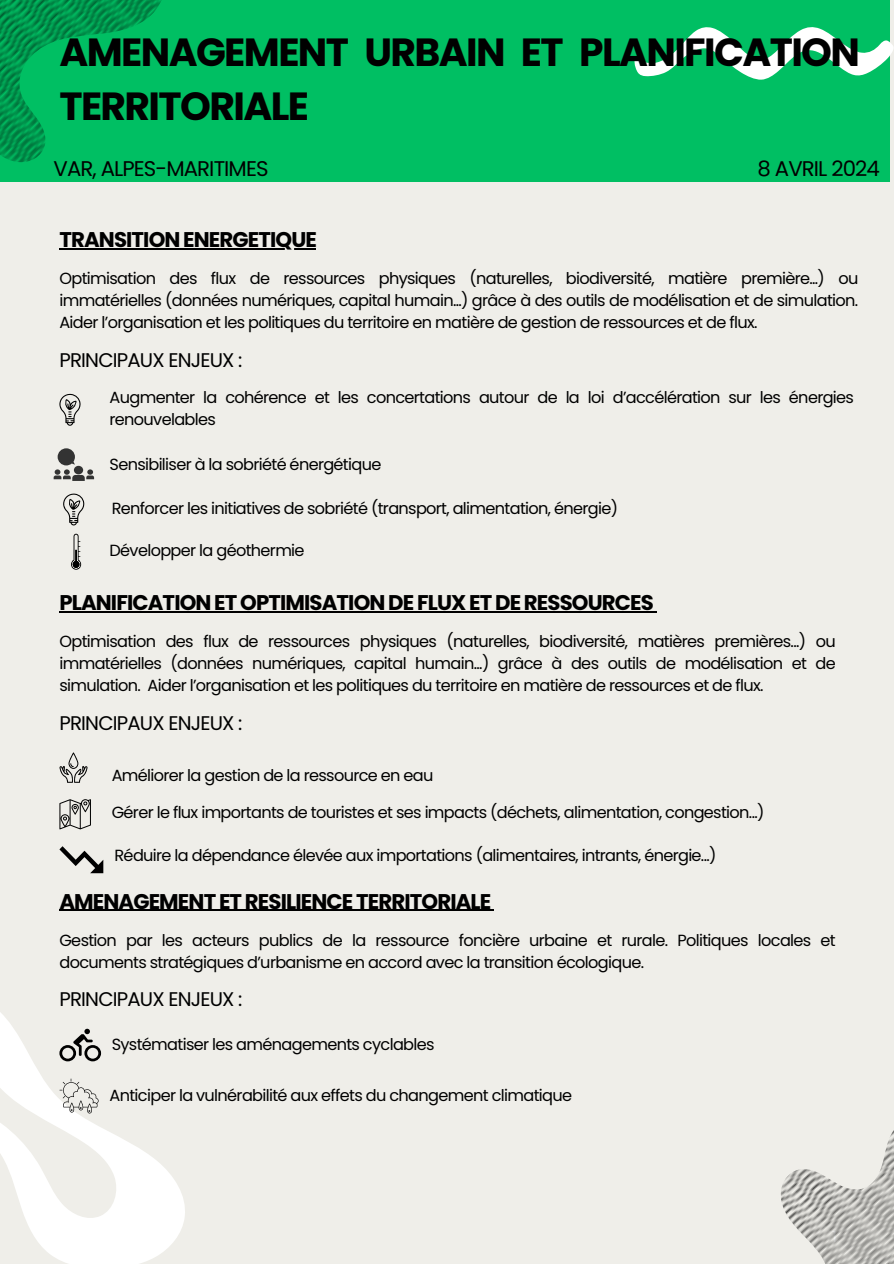
<style>
.page{position:relative;width:894px;height:1264px;background:#fff}
.page>*{position:absolute;margin:0;border:0;box-sizing:border-box;transform-origin:0 0}
.t1{font:700 39.15px/54px "Poppins";letter-spacing:-.04em;color:#000}
.t2{font:700 21.3px "Poppins";letter-spacing:-.04em;color:#000}
.t3{font:21.3px "Poppins";letter-spacing:-.04em;color:#000}
.t4{font:19.8px "Poppins";letter-spacing:-.04em;color:#000}
.t5{font:16.2px/22.2px "Poppins";letter-spacing:-.04em;color:#000;text-align:justify}
</style>
<div class="page">
<div style="left:0;top:0;width:893px;height:1263px;background:#efeee9"></div>
<div style="left:0;top:0;width:890px;height:182px;background:#00bf63"></div>
<svg style="left:0;top:0;width:162px;height:163px"></svg>
<svg style="left:634px;top:27px;width:259px;height:53px"></svg>
<svg style="left:0;top:1012px;width:185px;height:251px"></svg>
<svg style="left:780px;top:1131px;width:113px;height:132px"></svg>
<svg style="left:59px;top:846px;width:44px;height:27px"></svg>
<svg style="left:59px;top:393px;width:22px;height:33px"></svg>
<svg style="left:54px;top:448px;width:40px;height:33px"></svg>
<svg style="left:71px;top:533px;width:10px;height:36px"></svg>
<svg style="left:59px;top:752px;width:29px;height:30px"></svg>
<svg style="left:59px;top:799px;width:32px;height:30px"></svg>
<svg style="left:59px;top:1028px;width:42px;height:33px"></svg>
<hr style="left:59px;top:248px;width:257px;height:1px;background:#000">
<hr style="left:59px;top:611px;width:593px;height:1px;background:#000">
<hr style="left:59px;top:909px;width:431px;height:1px;background:#000">
<svg style="left:59px;top:1078px;width:40px;height:35px"></svg>
<svg style="left:63px;top:493px;width:21px;height:32px"></svg>
<h1 class="t1" style="left:59px;top:25px;width:801px">AMENAGEMENT URBAIN ET PLANIFICATION<br>TERRITORIALE</h1>
<h2 class="t3" style="left:54px;top:153px;width:216px">VAR, ALPES-MARITIMES</h2>
<h2 class="t3" style="left:757px;top:153px;width:124px">8 AVRIL 2024</h2>
<h2 class="t2" style="left:59px;top:224px;width:259px">TRANSITION ENERGETIQUE</h2>
<p class="t5" style="left:59px;top:267px;width:800px">Optimisation des flux de ressources physiques (naturelles, biodiversité, matière première...) ou immatérielles (données numériques, capital humain...) grâce à des outils de modélisation et de simulation.<br>Aider l’organisation et les politiques du territoire en matière de gestion de ressources et de flux.</p>
<p class="t4" style="left:59px;top:346px;width:184px">PRINCIPAUX ENJEUX :</p>
<p class="t5" style="left:109px;top:386px;width:745px">Augmenter la cohérence et les concertations autour de la loi d’accélération sur les énergies renouvelables</p>
<p class="t5" style="left:109px;top:453px;width:273px">Sensibiliser à la sobriété énergétique</p>
<p class="t5" style="left:112px;top:497px;width:507px">Renforcer les initiatives de sobriété (transport, alimentation, énergie)</p>
<p class="t5" style="left:109px;top:539px;width:196px">Développer la géothermie</p>
<h2 class="t2" style="left:59px;top:587px;width:595px">PLANIFICATION ET OPTIMISATION DE FLUX ET DE RESSOURCES</h2>
<p class="t5" style="left:59px;top:630px;width:777px">Optimisation des flux de ressources physiques (naturelles, biodiversité, matières premières...) ou immatérielles (données numériques, capital humain...) grâce à des outils de modélisation et de simulation. Aider l’organisation et les politiques du territoire en matière de ressources et de flux.</p>
<p class="t4" style="left:59px;top:709px;width:184px">PRINCIPAUX ENJEUX :</p>
<p class="t5" style="left:112px;top:763px;width:323px">Améliorer la gestion de la ressource en eau</p>
<p class="t5" style="left:112px;top:801px;width:654px">Gérer le flux importants de touristes et ses impacts (déchets, alimentation, congestion...)</p>
<p class="t5" style="left:114px;top:844px;width:603px">Réduire la dépendance élevée aux importations (alimentaires, intrants, énergie...)</p>
<h2 class="t2" style="left:59px;top:886px;width:433px">AMENAGEMENT ET RESILIENCE TERRITORIALE</h2>
<p class="t5" style="left:59px;top:928px;width:777px">Gestion par les acteurs publics de la ressource foncière urbaine et rurale. Politiques locales et documents stratégiques d’urbanisme en accord avec la transition écologique.</p>
<p class="t4" style="left:59px;top:985px;width:184px">PRINCIPAUX ENJEUX :</p>
<p class="t5" style="left:112px;top:1033px;width:324px">Systématiser les aménagements cyclables</p>
<p class="t5" style="left:109px;top:1084px;width:464px">Anticiper la vulnérabilité aux effets du changement climatique</p>
</div>
